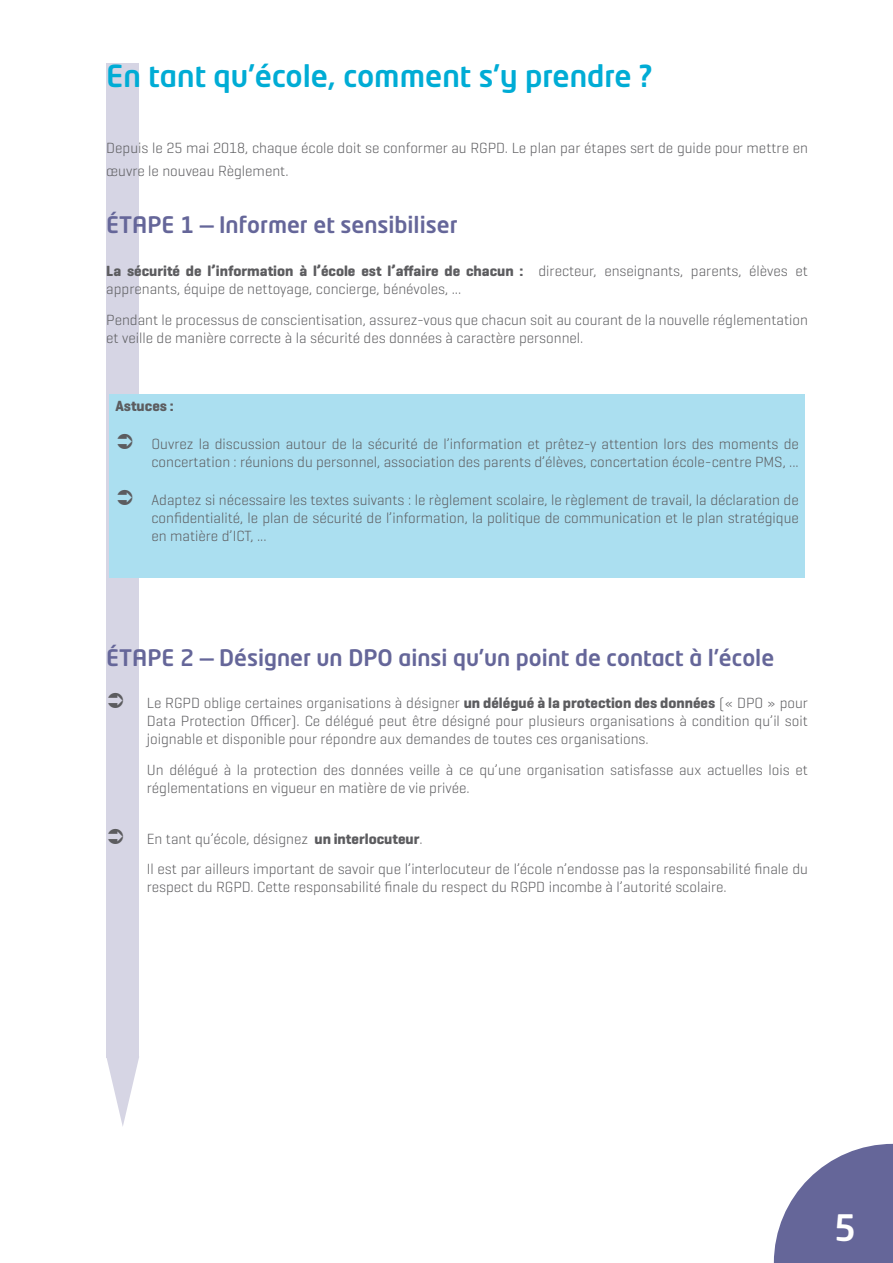
<style>
.page{position:relative;width:893px;height:1263px;background:#fff}
.page>*{position:absolute;margin:0;border:0;box-sizing:border-box;transform-origin:0 0}
.t1{font:500 36px "Neo Tech Pro";color:#fff}
.t2{font:500 30px "Neo Tech Pro";color:#00acd5}
.t3{font:500 22.5px "Neo Tech Pro";color:#656699}
.t4{font:300 15px/18px "Geogrotesque";color:#5c5c5f}
.t5{font:700 15px "Geogrotesque";color:#5c5c5f}
.s1{font-weight:700}
</style>
<div class="page">
<svg style="left:774px;top:1144px;width:119px;height:119px"></svg>
<svg style="left:106px;top:1058px;width:33px;height:68px"></svg>
<div style="left:106px;top:64px;width:33px;height:994px;background:#d6d5e4"></div>
<div style="left:109px;top:393px;width:696px;height:184px;background:#abdff0"></div>
<h2 class="t2" style="left:106px;top:57px;width:548px">En tant qu’école, comment s’y prendre ?</h2>
<p class="t4" style="left:106px;top:135px;width:703px;line-height:23.4px">Depuis le 25 mai 2018, chaque école doit se conformer au RGPD. Le plan par étapes sert de guide pour mettre en œuvre le nouveau Règlement.</p>
<h3 class="t3" style="left:106px;top:210px;width:353px">ÉTAPE 1 — Informer et sensibiliser</h3>
<p class="t4" style="left:106px;top:262px;width:703px"><span class="s1">La sécurité de l’information à l’école est l’affaire de chacun :</span> directeur, enseignants, parents, élèves et apprenants, équipe de nettoyage, concierge, bénévoles, ...</p>
<p class="t4" style="left:106px;top:310px;width:703px">Pendant le processus de conscientisation, assurez-vous que chacun soit au courant de la nouvelle réglementation et veille de manière correcte à la sécurité des données à caractère personnel.</p>
<p class="t5" style="left:115px;top:396px;width:60px">Astuces :</p>
<p class="t4" style="left:151px;top:434px;width:649px">Ouvrez la discussion autour de la sécurité de l’information et prêtez-y attention lors des moments de concertation : réunions du personnel, association des parents d’élèves, concertation école-centre PMS, ...</p>
<p class="t4" style="left:151px;top:490px;width:649px;text-align:justify">Adaptez si nécessaire les textes suivants : le règlement scolaire, le règlement de travail, la déclaration de confidentialité, le plan de sécurité de l’information, la politique de communication et le plan stratégique en matière d’ICT, ...</p>
<h3 class="t3" style="left:106px;top:643px;width:669px">ÉTAPE 2 — Désigner un DPO ainsi qu’un point de contact à l’école</h3>
<p class="t4" style="left:147px;top:693px;width:663px;text-align:justify">Le RGPD oblige certaines organisations à désigner <span class="s1">un délégué à la protection des données</span> (« DPO » pour Data Protection Officer). Ce délégué peut être désigné pour plusieurs organisations à condition qu’il soit joignable et disponible pour répondre aux demandes de toutes ces organisations.</p>
<p class="t4" style="left:147px;top:760px;width:663px">Un délégué à la protection des données veille à ce qu’une organisation satisfasse aux actuelles lois et réglementations en vigueur en matière de vie privée.</p>
<p class="t4" style="left:147px;top:823px;width:663px;line-height:30.8px">En tant qu’école, désignez <span class="s1">un interlocuteur</span>.<br>Il est par ailleurs important de savoir que l’interlocuteur de l’école n’endosse pas la responsabilité finale du</p>
<p class="t4" style="left:147px;top:878px;width:581px">respect du RGPD. Cette responsabilité finale du respect du RGPD incombe à l’autorité scolaire.</p>
<h1 class="t1" style="left:834px;top:1205px;width:24px">5</h1>
</div>
